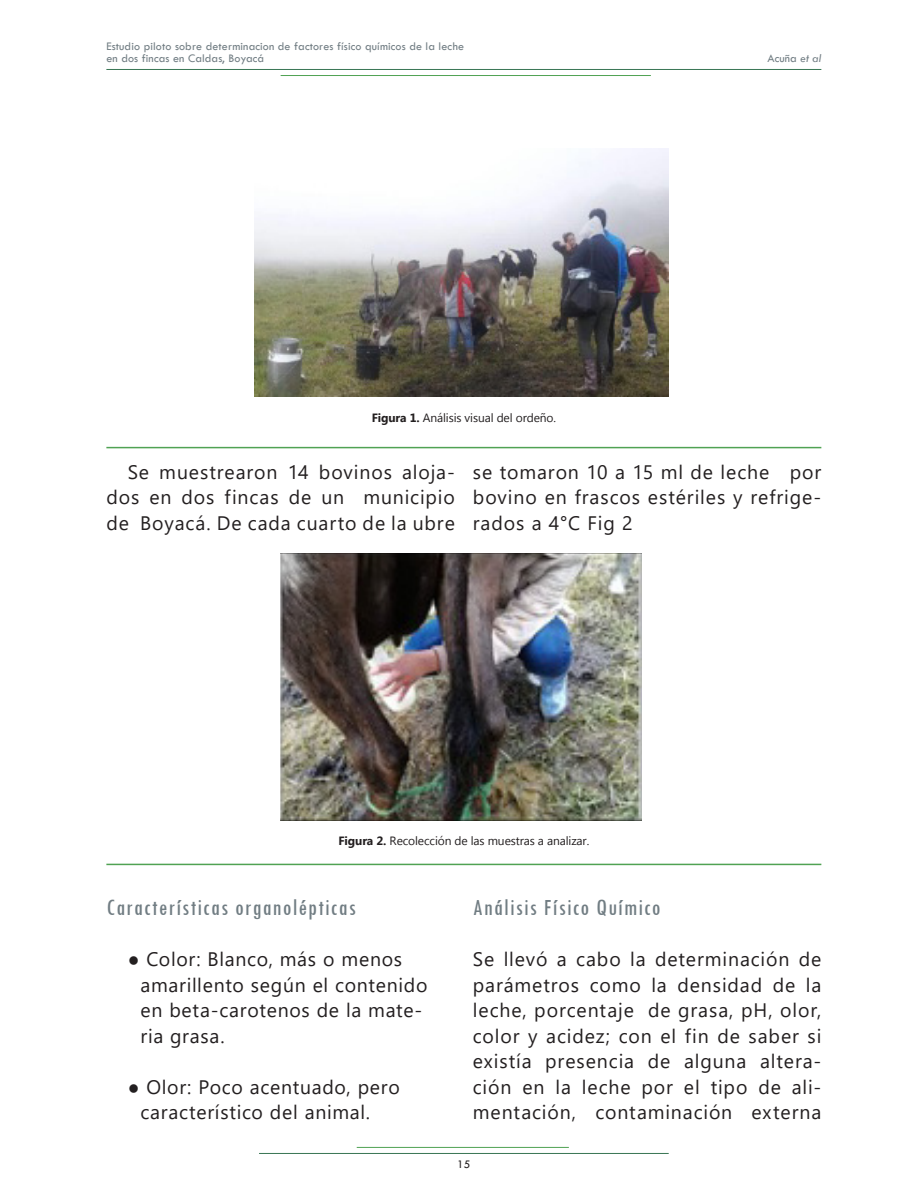
<style>
.page{position:relative;width:915px;height:1191px;background:#fff}
.page>*{position:absolute;margin:0;border:0;box-sizing:border-box;transform-origin:0 0}
.PARRAFO_INICIO{font:condensed 24px "Tw Cen";letter-spacing:.05em;color:#717d83}
.PARRAFO_INICIO-2{font:19.5px/25.5px "Segoe UI";letter-spacing:.045em;color:#231f20;text-align:justify}
.Parrafo_siguiente{font:19.5px/25.5px "Segoe UI";letter-spacing:.045em;color:#231f20;text-align:justify}
.numeraciones_listado{font:19.5px/25.5px "Segoe UI";letter-spacing:.035em;color:#231f20}
.t1{font:12px/12px "Tw Cen";letter-spacing:.01em;color:#717d83}
.t2{font:12px "Microsoft New Tai Lue";letter-spacing:-.01em;color:#231f20}
.t3{font:12px "Tw Cen";color:#231f20}
.s1{font-style:italic}
.s2{font-weight:700}
</style>
<div class="page">
<hr style="left:106px;top:69px;width:715px;height:1px;background:#387553">
<hr style="left:280px;top:75px;width:370px;height:1px;background:#50a253">
<hr style="left:259px;top:1153px;width:409px;height:1px;background:#387553">
<hr style="left:356px;top:1147px;width:212px;height:1px;background:#50a253">
<img style="left:254px;top:149px;width:414px;height:247px">
<hr style="left:106px;top:447px;width:715px;height:1px;background:#50a253">
<hr style="left:106px;top:863px;width:715px;height:2px;background:#50a253">
<img style="left:280px;top:554px;width:361px;height:266px">
<p class="t1" style="left:106px;top:40px;width:359px">Estudio piloto sobre determinacion de factores físico químicos de la leche en dos fincas en Caldas, Boyacá</p>
<p class="t1" style="left:767px;top:52px;width:55px">Acuña <span class="s1">et al</span></p>
<p class="t2" style="left:371px;top:410px;width:186px"><span class="s2">Figura 1.</span> Análisis visual del ordeño.</p>
<p class="Parrafo_siguiente" style="left:106px;top:457px;width:350px;text-indent:21px">Se muestrearon 14 bovinos aloja&shy;dos en dos fincas de un municipio de Boyacá. De cada cuarto de la ubre</p>
<p class="Parrafo_siguiente" style="left:472px;top:457px;width:350px">se tomaron 10 a 15 ml de leche por bovino en frascos estériles y refrige&shy;rados a 4°C Fig 2</p>
<p class="t2" style="left:338px;top:834px;width:252px"><span class="s2">Figura 2.</span> Recolección de las muestras a analizar.</p>
<p class="PARRAFO_INICIO" style="left:106px;top:893px;width:251px">Características organolépticas</p>
<p class="numeraciones_listado" style="left:140px;top:944px;width:288px;text-indent:-13px">● Color: Blanco, más o menos amarillento según el contenido en beta-carotenos de la mate&shy;ria grasa.</p>
<p class="numeraciones_listado" style="left:140px;top:1072px;width:261px;text-indent:-13px">● Olor: Poco acentuado, pero característico del animal.</p>
<p class="PARRAFO_INICIO" style="left:472px;top:893px;width:189px">Análisis Físico Químico</p>
<p class="PARRAFO_INICIO-2" style="left:472px;top:944px;width:350px">Se llevó a cabo la determinación de parámetros como la densidad de la leche, porcentaje de grasa, pH, olor, color y acidez; con el fin de saber si existía presencia de alguna altera&shy;ción en la leche por el tipo de ali&shy;mentación, contaminación externa</p>
<p class="t3" style="left:457px;top:1156px;width:15px">15</p>
</div>
